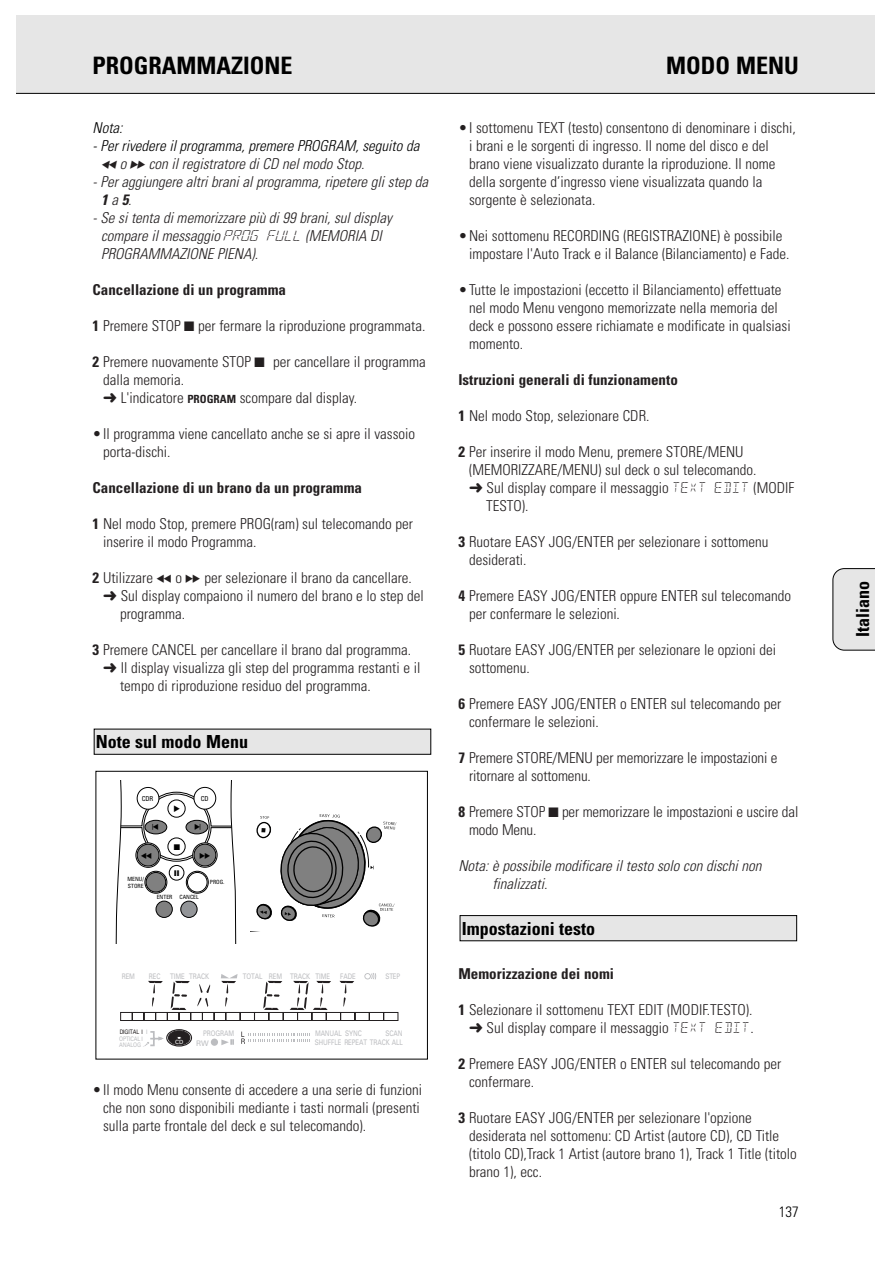
<style>
.page{position:relative;width:893px;height:1263px;background:#fff}
.page>*{position:absolute;margin:0;border:0;box-sizing:border-box;transform-origin:0 0}
.t1{font:700 condensed 24px "Univers";color:#000}
.t2{font:700 condensed 18px "Univers";color:#000}
.t3{font:300 condensed 15px/18px "Univers";color:#231f20}
.t4{font:italic 300 condensed 15px/18px "Univers";color:#231f20}
.t5{font:700 condensed 15px "Univers";color:#231f20}
.t6{font:italic 300 condensed 15px "Univers";color:#000}
.t7{font:italic 700 condensed 15px "Univers";color:#231f20}
.t8{font:300 condensed 15px "Univers";color:#000}
.t9{font:10.95px "Audio Four 4";color:#000}
.t10{font:9px "Audio Four 4";color:#000}
.t11{font:7.65px/9px "Univers";letter-spacing:-.015em;color:#bcbdc0;scale:.8 1}
.t12{font:7.65px "Univers";letter-spacing:-.015em;color:#bcbdc0}
.t13{font:condensed 6.75px "Univers";color:#000}
.t14{font:6.3px/6.1px "Univers";letter-spacing:-.015em;color:#bcbdc0;scale:.82 1}
.t15{font:5.85px "Univers";color:#fff}
.t16{font:condensed 5.7px/6.9px "Univers";color:#000}
.s1{font-family:"Audio Four 4";font-weight:400;font-stretch:normal}
.s2{font-weight:300}
.s3{font-family:"CDR99";font-weight:400;font-stretch:normal}
.s4{font-weight:700}
.s5{font-weight:700;font-size:11.25px}
.s6{color:#231f20}
.s7{font-size:6.15px;color:#231f20}
.s8{font-size:6.15px}
</style>
<div class="page">
<div style="left:16px;top:15px;width:858px;height:79px;background:#e6e6e6"></div>
<svg style="left:832px;top:568px;width:42px;height:82px"></svg>
<div style="left:460px;top:916px;width:336px;height:25px;background:#e6e6e6"></div>
<div style="left:460px;top:915px;width:336px;height:26px;border:1px solid #000"></div>
<svg style="left:250px;top:814px;width:147px;height:118px"></svg>
<svg style="left:115px;top:781px;width:122px;height:163px"></svg>
<div style="left:137px;top:787px;width:22px;height:23px;background:#fff;border:1px solid #000;border-radius:50%"></div>
<svg style="left:167px;top:799px;width:19px;height:19px"></svg>
<svg style="left:167px;top:837px;width:19px;height:19px"></svg>
<div style="left:193px;top:787px;width:23px;height:23px;background:#fff;border:1px solid #000;border-radius:50%"></div>
<svg style="left:136px;top:843px;width:24px;height:25px"></svg>
<div style="left:137px;top:844px;width:22px;height:23px;background:#808080;border:1px solid #000;border-radius:50%"></div>
<svg style="left:145px;top:871px;width:22px;height:22px"></svg>
<div style="left:146px;top:872px;width:20px;height:21px;background:#808080;border:1px solid #000;border-radius:50%"></div>
<svg style="left:186px;top:871px;width:22px;height:22px"></svg>
<div style="left:187px;top:872px;width:20px;height:21px;background:#fff;border:1px solid #000;border-radius:50%"></div>
<svg style="left:192px;top:843px;width:25px;height:24px"></svg>
<div style="left:193px;top:844px;width:23px;height:22px;background:#808080;border:1px solid #000;border-radius:50%"></div>
<div style="left:168px;top:1030px;width:22px;height:15px;background:#231f20;border:1px solid #231f20;border-radius:50%"></div>
<div style="left:166px;top:1029px;width:26px;height:18px;border:1px solid #231f20;border-radius:50%"></div>
<svg style="left:143px;top:1031px;width:21px;height:16px"></svg>
<svg style="left:221px;top:1039px;width:13px;height:6px"></svg>
<div style="left:211px;top:1039px;width:7px;height:7px;background:#bcbdc0;border-radius:50%"></div>
<svg style="left:241px;top:1032px;width:69px;height:12px"></svg>
<svg style="left:120px;top:973px;width:279px;height:48px"></svg>
<div style="left:94px;top:729px;width:336px;height:25px;background:#e6e6e6"></div>
<h1 class="t1" style="left:92px;top:56px;width:202px">PROGRAMMAZIONE</h1>
<h1 class="t1" style="left:666px;top:56px;width:134px">MODO MENU</h1>
<p class="t6" style="left:92px;top:122px;width:34px">Nota:</p>
<p class="t6" style="left:92px;top:140px;width:331px">-Perrivedere ilprogramma,premere PROGRAM,seguito da</p>
<p class="t4" style="left:101px;top:156px;width:268px"><span class="s1">5</span> o <span class="s1">6</span> con ilregistratore diCD nelmodo Stop.</p>
<p class="t4" style="left:92px;top:174px;width:340px">-Peraggiungere altribranialprogramma,ripetere glistep da</p>
<p class="t7" style="left:101px;top:194px;width:35px">1 <span class="s2">a</span> 5<span class="s2">.</span></p>
<p class="t4" style="left:92px;top:210px;width:304px">-Se sitenta dimemorizzare più di99 brani,suldisplay</p>
<p class="t4" style="left:101px;top:228px;width:285px">compare ilmessaggio <span class="s3">PROG FUL L</span> (MEMORIA DI</p>
<p class="t4" style="left:101px;top:246px;width:161px">PROGRAMMAZIONE PIENA).</p>
<p class="t5" style="left:92px;top:284px;width:195px">Cancellazione di un programma</p>
<p class="t3" style="left:92px;top:318px;width:334px"><span class="s4">1</span> Premere STOP <span class="s1">9</span> per fermare la riproduzione programmata.</p>
<p class="t3" style="left:103px;top:354px;width:324px;text-indent:-11px"><span class="s4">2</span> Premere nuovamente STOP <span class="s1">9</span> per cancellare il programma dalla memoria.<br>➜ L'indicatore <span class="s5">PROGRAM</span> scompare dal display.</p>
<p class="t3" style="left:103px;top:426px;width:313px;text-indent:-11px">•Il programma viene cancellato anche se si apre il vassoio porta-dischi.</p>
<p class="t5" style="left:92px;top:482px;width:271px">Cancellazione di un brano da un programma</p>
<p class="t3" style="left:103px;top:516px;width:311px;text-indent:-11px"><span class="s4">1</span> Nel modo Stop, premere PROG(ram) sul telecomando per inserire il modo Programma.</p>
<p class="t3" style="left:92px;top:570px;width:321px"><span class="s4">2</span> Utilizzare <span class="s1">5</span> o <span class="s1">6</span> per selezionare il brano da cancellare.</p>
<p class="t3" style="left:103px;top:588px;width:322px">➜ Sul display compaiono il numero del brano e lo step del</p>
<p class="t3" style="left:120px;top:606px;width:66px">programma.</p>
<p class="t3" style="left:92px;top:642px;width:320px"><span class="s4">3</span> Premere CANCEL per cancellare il brano dal programma.</p>
<p class="t3" style="left:103px;top:660px;width:319px">➜ Il display visualizza gli step del programma restanti e il</p>
<p class="t3" style="left:120px;top:678px;width:252px">tempo di riproduzione residuo del programma.</p>
<p class="t2" style="left:96px;top:735px;width:154px">Note sul modo Menu</p>
<p class="t13" style="left:142px;top:796px;width:13px">CDR</p>
<p class="t13" style="left:201px;top:796px;width:9px">CD</p>
<p class="t10" style="left:174px;top:804px;width:7px">2</p>
<p class="t10" style="left:174px;top:842px;width:7px">9</p>
<p class="t10" style="left:174px;top:867px;width:6px">;</p>
<p class="t9" style="left:152px;top:820px;width:7px">J</p>
<p class="t9" style="left:195px;top:820px;width:7px">K</p>
<p class="t9" style="left:141px;top:849px;width:12px">5</p>
<p class="t9" style="left:200px;top:849px;width:12px">6</p>
<p class="t16" style="left:127px;top:876px;width:18px">MENU/<br>STORE</p>
<p class="t16" style="left:210px;top:879px;width:16px">PROG.</p>
<p class="t16" style="left:157px;top:894px;width:43px">ENTER CANCEL</p>
<p class="t11" style="left:122px;top:972px;width:18px">REM</p>
<p class="t11" style="left:149px;top:972px;width:16px">REC</p>
<p class="t11" style="left:170px;top:972px;width:50px">TIME TRACK</p>
<p class="t11" style="left:243px;top:972px;width:110px">TOTAL REM TRACK TIME</p>
<p class="t11" style="left:385px;top:972px;width:20px">STEP</p>
<p class="t11" style="left:340px;top:972px;width:21px">FADE</p>
<p class="t14" style="left:119px;top:1029px;width:36px"><span class="s6">DIGITAL</span> <span class="s7">I</span> <span class="s8">I<br></span>OPTICAL <span class="s8">I<br></span>ANALOG</p>
<p class="t15" style="left:175px;top:1040px;width:10px">CD</p>
<p class="t11" style="left:203px;top:1030px;width:40px">PROGRAM</p>
<p class="t11" style="left:315px;top:1030px;width:111px">MANUAL SYNC<br>SHUFFLE REPEAT TRACK ALL</p>
<p class="t11" style="left:385px;top:1030px;width:23px">SCAN</p>
<p class="t12" style="left:196px;top:1040px;width:14px">RW</p>
<p class="t3" style="left:103px;top:1082px;width:320px;text-indent:-11px">•Il modo Menu consente di accedere a una serie di funzioni che non sono disponibili mediante i tasti normali (presenti sulla parte frontale del deck e sul telecomando).</p>
<p class="t3" style="left:469px;top:120px;width:328px;text-indent:-11px">•I sottomenu TEXT (testo) consentono di denominare i dischi, i brani e le sorgenti di ingresso. Il nome del disco e del brano viene visualizzato durante la riproduzione. Il nome della sorgente d’ingresso viene visualizzata quando la sorgente è selezionata.</p>
<p class="t3" style="left:469px;top:228px;width:322px;text-indent:-11px">•Nei sottomenu RECORDING (REGISTRAZIONE) è possibile impostare l'Auto Track e il Balance (Bilanciamento) e Fade.</p>
<p class="t3" style="left:469px;top:282px;width:323px;text-indent:-11px">•Tutte le impostazioni (eccetto il Bilanciamento) effettuate nel modo Menu vengono memorizzate nella memoria del deck e possono essere richiamate e modificate in qualsiasi momento.</p>
<p class="t5" style="left:458px;top:374px;width:221px">Istruzioni generali di funzionamento</p>
<p class="t3" style="left:458px;top:408px;width:193px"><span class="s4">1</span> Nel modo Stop, selezionare CDR.</p>
<p class="t3" style="left:458px;top:444px;width:286px"><span class="s4">2</span> Per inserire il modo Menu, premere STORE/MENU</p>
<p class="t3" style="left:469px;top:462px;width:289px">(MEMORIZZARE/MENU) sul deck o sul telecomando.</p>
<p class="t3" style="left:469px;top:480px;width:327px">➜ Sul display compare il messaggio <span class="s3">TEXT EDIT</span> (MODIF</p>
<p class="t3" style="left:486px;top:498px;width:44px">TESTO).</p>
<p class="t3" style="left:469px;top:534px;width:301px;text-indent:-11px"><span class="s4">3</span> Ruotare EASY JOG/ENTER per selezionare i sottomenu desiderati.</p>
<p class="t3" style="left:469px;top:588px;width:323px;text-indent:-11px"><span class="s4">4</span> Premere EASY JOG/ENTER oppure ENTER sul telecomando per confermare le selezioni.</p>
<p class="t3" style="left:469px;top:642px;width:309px;text-indent:-11px"><span class="s4">5</span> Ruotare EASY JOG/ENTER per selezionare le opzioni dei sottomenu.</p>
<p class="t3" style="left:469px;top:696px;width:314px;text-indent:-11px"><span class="s4">6</span> Premere EASY JOG/ENTER o ENTER sul telecomando per confermare le selezioni.</p>
<p class="t3" style="left:469px;top:750px;width:310px;text-indent:-11px"><span class="s4">7</span> Premere STORE/MENU per memorizzare le impostazioni e ritornare al sottomenu.</p>
<p class="t3" style="left:469px;top:804px;width:331px;text-indent:-11px"><span class="s4">8</span> Premere STOP <span class="s1">9</span> per memorizzare le impostazioni e uscire dal modo Menu.</p>
<p class="t4" style="left:492px;top:858px;width:273px;text-indent:-34px">Nota:è possibile modificare iltesto solo con dischinon finalizzati.</p>
<p class="t2" style="left:461px;top:922px;width:135px">Impostazioni testo</p>
<p class="t5" style="left:458px;top:968px;width:157px">Memorizzazione dei nomi</p>
<p class="t3" style="left:458px;top:1002px;width:297px;text-align:right"><span class="s4">1</span> Selezionare il sottomenu TEXT EDIT (MODIF.TESTO). ➜ Sul display compare il messaggio <span class="s3">TEXT EDIT</span>.</p>
<p class="t3" style="left:469px;top:1056px;width:314px;text-indent:-11px"><span class="s4">2</span> Premere EASY JOG/ENTER o ENTER sul telecomando per confermare.</p>
<p class="t3" style="left:469px;top:1110px;width:329px;text-indent:-11px"><span class="s4">3</span> Ruotare EASY JOG/ENTER per selezionare l'opzione desiderata nel sottomenu: CD Artist (autore CD), CD Title (titolo CD),Track 1 Artist (autore brano 1), Track 1 Title (titolo brano 1), ecc.</p>
<p class="t8" style="left:778px;top:1206px;width:21px">137</p>
<p class="t2" style="left:856px;top:637px;width:58px;rotate:-90deg">Italiano</p>
</div>
